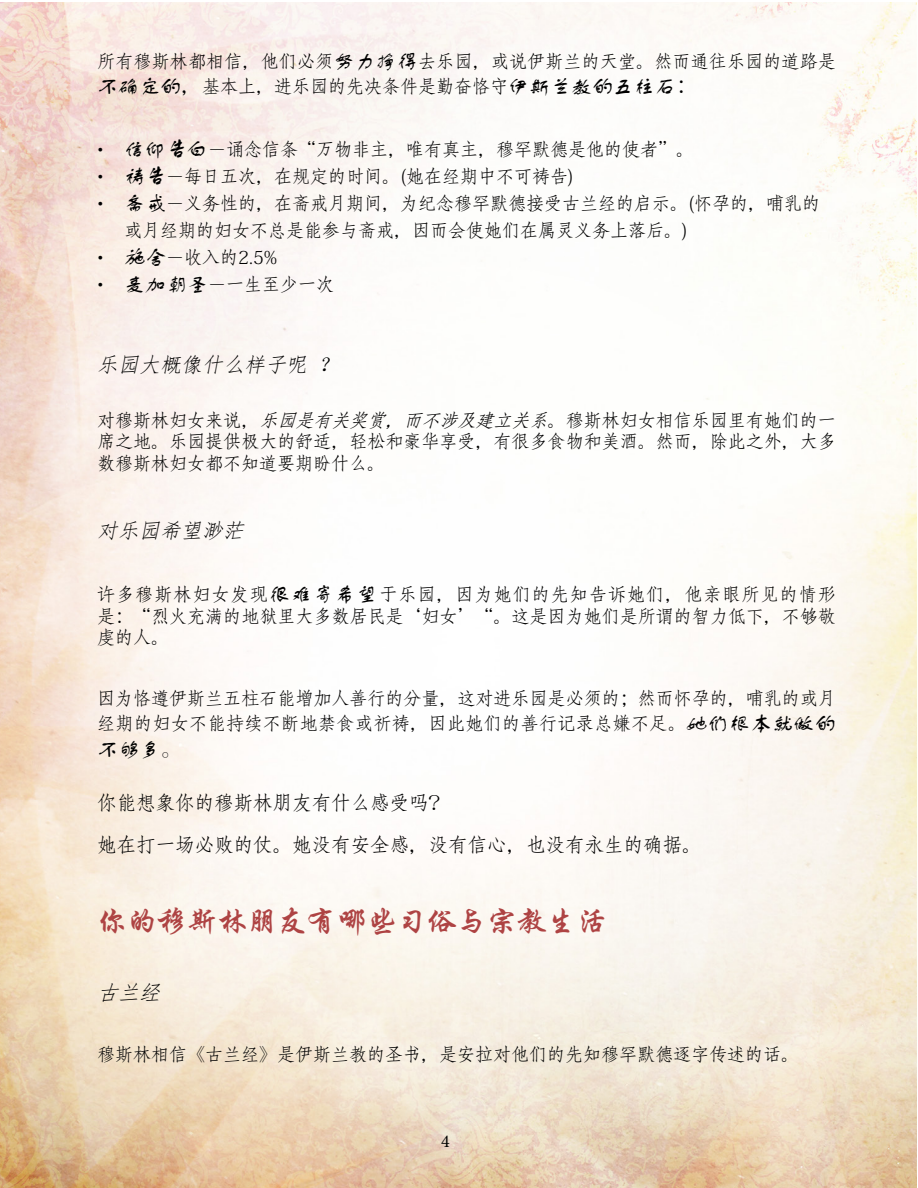
<style>
.page{position:relative;width:918px;height:1188px;background:#fff}
.page>*{position:absolute;margin:0;border:0;box-sizing:border-box;transform-origin:0 0}
.t1{font:700 30px "ST Xingkai SC";color:#ae4343}
.t2{font:italic 21px "Fang Song";color:#000}
.t3{font:21px "FZSTK GBK1 0";color:#000}
.t4{font:19.5px/41.7px "Adobe Fangsong Std";color:#000}
.t5{font:18px/21.6px "Adobe Fangsong Std";color:#000}
.t6{font:18px "Minion Pro";color:#000}
.s1{font-family:"FZSTK GBK1 0";font-size:21px}
.s2{font-size:21px}
.s3{font-style:italic}
</style>
<div class="page">
<img style="left:0;top:2px;width:917px;height:1185px">
<p class="t5" style="left:97px;top:49px;width:740px;line-height:25.2px">所有穆斯林都相信，他们必须<span class="s1">努力挣得</span>去乐园，或说伊斯兰的天堂。然而通往乐园的道路是<span class="s1">不确定的</span><span class="s2">，</span>基本上，进乐园的先决条件是勤奋恪守<span class="s1">伊斯兰教的五柱石</span><span class="s2">：</span></p>
<p class="t5" style="left:97px;top:139px;width:598px"><span class="s1">• 信仰告白</span>－诵念信条“万物非主，唯有真主，穆罕默德是他的使者”。</p>
<p class="t5" style="left:97px;top:166px;width:478px"><span class="s1">• 祷告</span>－每日五次，在规定的时间。(她在经期中不可祷告)</p>
<p class="t5" style="left:124px;top:191px;width:697px;line-height:27px;text-indent:-27px"><span class="s1">• 斋戒</span>－义务性的，在斋戒月期间，为纪念穆罕默德接受古兰经的启示。(怀孕的，哺乳的或月经期的妇女不总是能参与斋戒，因而会使她们在属灵义务上落后。)</p>
<p class="t5" style="left:97px;top:247px;width:181px"><span class="s1">• 施舍</span>－收入的2.5%</p>
<p class="t5" style="left:97px;top:274px;width:238px"><span class="s1">• 麦加朝圣</span>－一生至少一次</p>
<p class="t2" style="left:97px;top:354px;width:247px">乐园大概像什么样子呢 ？</p>
<p class="t5" style="left:97px;top:409px;width:740px;text-align:justify">对穆斯林妇女来说，<span class="s3">乐园是有关奖赏，而不涉及建立关系</span>。穆斯林妇女相信乐园里有她们的一席之地。乐园提供极大的舒适，轻松和豪华享受，有很多食物和美酒。然而，除此之外，大多数穆斯林妇女都不知道要期盼什么。</p>
<p class="t2" style="left:97px;top:520px;width:152px">对乐园希望渺茫</p>
<p class="t5" style="left:97px;top:584px;width:740px;text-align:justify">许多穆斯林妇女发现<span class="s1">很难寄希望</span>于乐园，因为她们的先知告诉她们，他亲眼所见的情形是：“烈火充满的地狱里大多数居民是‘妇女’“。这是因为她们是所谓的智力低下，不够敬虔的人。</p>
<p class="t5" style="left:97px;top:686px;width:740px;line-height:25.2px">因为恪遵伊斯兰五柱石能增加人善行的分量，这对进乐园是必须的；然而怀孕的，哺乳的或月经期的妇女不能持续不断地禁食或祈祷，因此她们的善行记录总嫌不足。<span class="s1">她们根本就做的</span></p>
<p class="t3" style="left:97px;top:737px;width:85px">不够多。</p>
<p class="t4" style="left:97px;top:783px;width:606px">你能想象你的穆斯林朋友有什么感受吗？<br>她在打一场必败的仗。她没有安全感，没有信心，也没有永生的确据。</p>
<h1 class="t1" style="left:97px;top:902px;width:511px">你的穆斯林朋友有哪些习俗与宗教生活</h1>
<p class="t2" style="left:97px;top:982px;width:70px">古兰经</p>
<p class="t5" style="left:97px;top:1043px;width:703px">穆斯林相信《古兰经》是伊斯兰教的圣书，是安拉对他们的先知穆罕默德逐字传述的话。</p>
<p class="t6" style="left:441px;top:1129px;width:10px">4</p>
</div>
